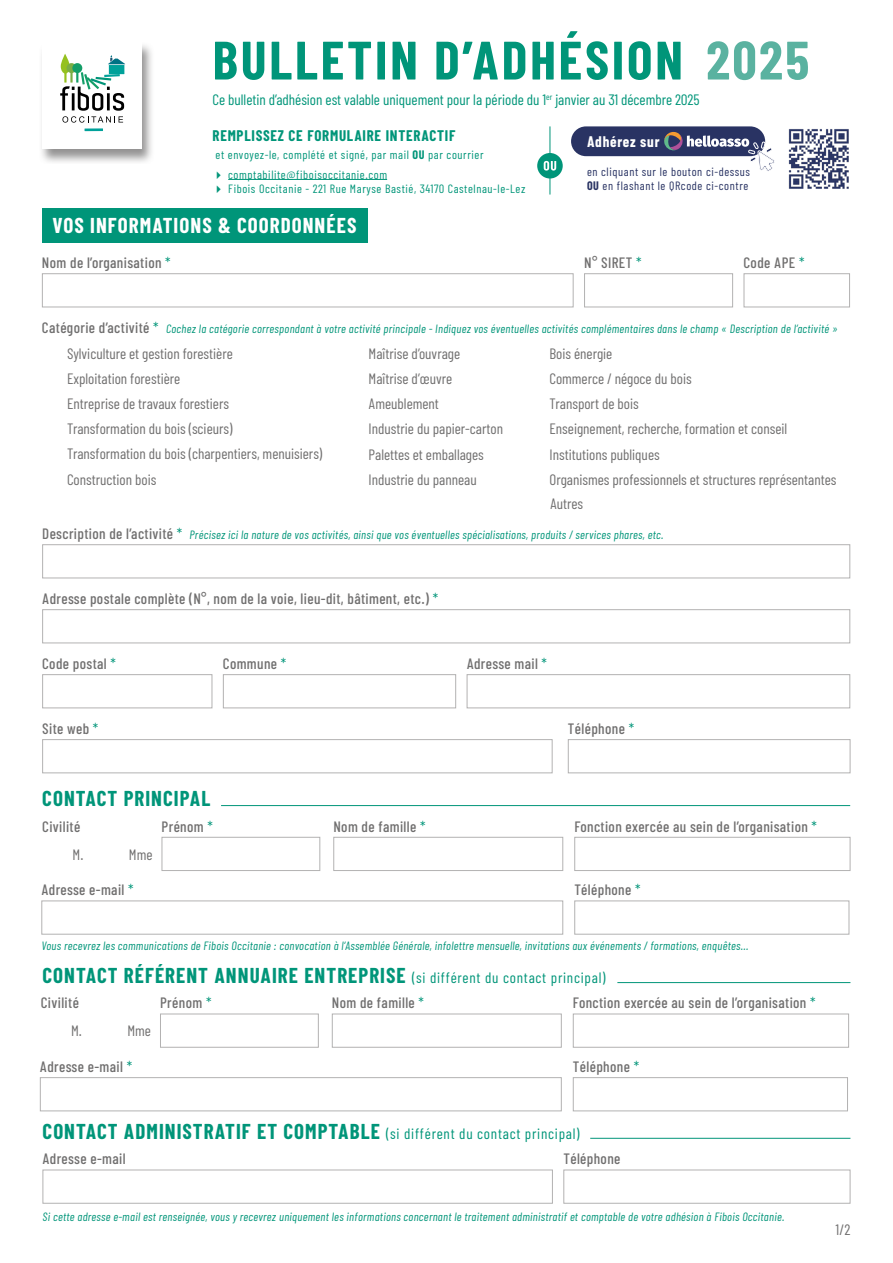
<style>
.page{position:relative;width:893px;height:1263px;background:#fff}
.page>*{position:absolute;margin:0;border:0;box-sizing:border-box;transform-origin:0 0}
.t1{font:700 54px "Barlow Condensed";letter-spacing:.05em;color:#009579}
.t2{font:700 21px "Barlow Condensed";letter-spacing:.05em;color:#009579}
.t3{font:700 21px "Barlow Condensed";letter-spacing:.05em;color:#fff}
.t4{font:15px/25px "Barlow Condensed";color:#706f6f}
.t5{font:500 15px "Barlow Condensed";letter-spacing:.025em;color:#706f6f}
.t6{font:15px "Barlow Condensed";color:#009579}
.t7{font:700 15px "Barlow Condensed";letter-spacing:.05em;color:#009579}
.t8{font:700 15px "Barlow Condensed";letter-spacing:.05em;color:#fff}
.t9{font:italic 12px "Barlow Condensed";letter-spacing:.025em;color:#009579}
.t10{font:12px "Barlow Condensed";letter-spacing:.05em;color:#009579}
.t11{font:12px/14.4px "Barlow Condensed";letter-spacing:.05em;color:#293363}
.s1{color:#5ab2a0}
.s2{font-weight:700}
.s3{font-weight:400;color:#009579}
.s4{font-weight:500;font-style:normal;font-size:15px;color:#706f6f}
.s5{font-style:normal;font-size:15px}
.s6{font-weight:400;font-size:15px}
</style>
<div class="page">
<div style="left:42px;top:739px;width:510px;height:34px;border:1px solid #b3b2b2"></div>
<div style="left:41px;top:900px;width:522px;height:34px;border:1px solid #b3b2b2"></div>
<div style="left:43px;top:1169px;width:510px;height:34px;border:1px solid #b3b2b2"></div>
<div style="left:42px;top:609px;width:808px;height:34px;border:1px solid #b3b2b2"></div>
<div style="left:42px;top:273px;width:531px;height:34px;border:1px solid #b3b2b2"></div>
<div style="left:42px;top:544px;width:808px;height:34px;border:1px solid #b3b2b2"></div>
<div style="left:584px;top:273px;width:149px;height:34px;border:1px solid #b3b2b2"></div>
<div style="left:744px;top:273px;width:106px;height:34px;border:1px solid #b3b2b2"></div>
<div style="left:42px;top:674px;width:170px;height:34px;border:1px solid #b3b2b2"></div>
<div style="left:568px;top:739px;width:282px;height:34px;border:1px solid #b3b2b2"></div>
<div style="left:574px;top:900px;width:275px;height:34px;border:1px solid #b3b2b2"></div>
<div style="left:563px;top:1169px;width:287px;height:34px;border:1px solid #b3b2b2"></div>
<div style="left:223px;top:674px;width:233px;height:34px;border:1px solid #b3b2b2"></div>
<div style="left:162px;top:837px;width:158px;height:34px;border:1px solid #b3b2b2"></div>
<div style="left:574px;top:837px;width:276px;height:34px;border:1px solid #b3b2b2"></div>
<hr style="left:221px;top:805px;width:629px;height:1px;background:#009579">
<hr style="left:590px;top:1138px;width:260px;height:1px;background:#009579">
<div style="left:38px;top:42px;width:116px;height:122px;background:#706f6f;opacity:.75"></div>
<div style="left:43px;top:43px;width:99px;height:106px;background:#fff"></div>
<hr style="left:85px;top:128px;width:18px;height:3px;background:#00a19a">
<svg style="left:60px;top:54px;width:65px;height:69px"></svg>
<div style="left:42px;top:208px;width:325px;height:34px;background:#009579"></div>
<hr style="left:228px;top:179px;width:159px;height:1px;background:#009579">
<hr style="left:550px;top:126px;width:1px;height:69px;background:#009579">
<div style="left:537px;top:153px;width:26px;height:25px;background:#009579;border-radius:50%"></div>
<svg style="left:544px;top:161px;width:12px;height:10px"></svg>
<div style="left:571px;top:126px;width:194px;height:30px;background:#293363;border-radius:15px"></div>
<svg style="left:664px;top:132px;width:111px;height:39px"></svg>
<div style="left:467px;top:674px;width:383px;height:34px;border:1px solid #b3b2b2"></div>
<div style="left:333px;top:837px;width:230px;height:34px;border:1px solid #b3b2b2"></div>
<div style="left:40px;top:1077px;width:522px;height:34px;border:1px solid #b3b2b2"></div>
<div style="left:573px;top:1077px;width:275px;height:34px;border:1px solid #b3b2b2"></div>
<div style="left:160px;top:1013px;width:159px;height:35px;border:1px solid #b3b2b2"></div>
<div style="left:573px;top:1013px;width:276px;height:35px;border:1px solid #b3b2b2"></div>
<div style="left:332px;top:1013px;width:230px;height:35px;border:1px solid #b3b2b2"></div>
<hr style="left:617px;top:982px;width:233px;height:1px;background:#009579">
<img style="left:788px;top:129px;width:61px;height:60px">
<h1 class="t1" style="left:213px;top:27px;width:598px">BULLETIN D’ADHÉSION <span class="s1">2025</span></h1>
<p class="t6" style="left:213px;top:90px;width:488px">Ce bulletin d’adhésion est valable uniquement pour la période du 1<sup>er</sup> janvier au 31 décembre 2025</p>
<p class="t7" style="left:213px;top:127px;width:244px">REMPLISSEZ CE FORMULAIRE INTERACTIF</p>
<p class="t10" style="left:216px;top:147px;width:269px">et envoyez-le, complété et signé, par mail <span class="s2">OU</span> par courrier</p>
<p class="t10" style="left:213px;top:167px;width:176px">✔ comptabilite@fiboisoccitanie.com</p>
<p class="t10" style="left:213px;top:181px;width:314px">✔ Fibois Occitanie - 221 Rue Maryse Bastié, 34170 Castelnau-le-Lez</p>
<h2 class="t3" style="left:53px;top:212px;width:305px">VOS INFORMATIONS &amp; COORDONNÉES</h2>
<p class="t5" style="left:42px;top:253px;width:130px">Nom de l’organisation <span class="s3">*</span></p>
<p class="t8" style="left:587px;top:132px;width:74px">Adhérez sur</p>
<p class="t11" style="left:587px;top:164px;width:164px">en cliquant sur le bouton ci-dessus<br><span class="s2">OU</span> en flashant le QRcode ci-contre</p>
<p class="t5" style="left:584px;top:253px;width:59px">N° SIRET <span class="s3">*</span></p>
<p class="t5" style="left:744px;top:253px;width:62px">Code APE <span class="s3">*</span></p>
<p class="t5" style="left:42px;top:318px;width:118px">Catégorie d’activité <span class="s3">*</span></p>
<p class="t9" style="left:166px;top:321px;width:673px">Cochez la catégorie correspondant à votre activité principale - Indiquez vos éventuelles activités complémentaires dans le champ « Description de l’activité »</p>
<p class="t4" style="left:67px;top:341px;width:167px">Sylviculture et gestion forestière<br>Exploitation forestière<br>Entreprise de travaux forestiers<br>Transformation du bois (scieurs)</p>
<p class="t4" style="left:67px;top:441px;width:257px">Transformation du bois (charpentiers, menuisiers)<br>Construction bois</p>
<p class="t4" style="left:369px;top:341px;width:136px">Maîtrise d’ouvrage<br>Maîtrise d’œuvre<br>Ameublement<br>Industrie du papier-carton<br>Palettes et emballages<br>Industrie du panneau</p>
<p class="t4" style="left:549px;top:341px;width:288px">Bois énergie<br>Commerce / négoce du bois<br>Transport de bois<br>Enseignement, recherche, formation et conseil<br>Institutions publiques<br>Organismes professionnels et structures représentantes</p>
<p class="t4" style="left:550px;top:491px;width:35px">Autres</p>
<p class="t9" style="left:42px;top:527px;width:623px"><span class="s4">Description de l’activité</span> <span class="s5">*</span> Précisez ici la nature de vos activités, ainsi que vos éventuelles spécialisations, produits / services phares, etc.</p>
<p class="t5" style="left:42px;top:589px;width:397px">Adresse postale complète (N°, nom de la voie, lieu-dit, bâtiment, etc.) <span class="s3">*</span></p>
<p class="t5" style="left:42px;top:654px;width:75px">Code postal <span class="s3">*</span></p>
<p class="t5" style="left:42px;top:719px;width:58px">Site web <span class="s3">*</span></p>
<p class="t5" style="left:223px;top:654px;width:65px">Commune <span class="s3">*</span></p>
<h2 class="t2" style="left:42px;top:785px;width:170px">CONTACT PRINCIPAL</h2>
<p class="t5" style="left:467px;top:654px;width:82px">Adresse mail <span class="s3">*</span></p>
<p class="t5" style="left:568px;top:719px;width:68px">Téléphone <span class="s3">*</span></p>
<p class="t5" style="left:333px;top:817px;width:94px">Nom de famille <span class="s3">*</span></p>
<p class="t5" style="left:42px;top:817px;width:40px">Civilité</p>
<p class="t5" style="left:162px;top:817px;width:53px">Prénom <span class="s3">*</span></p>
<p class="t5" style="left:574px;top:817px;width:244px">Fonction exercée au sein de l’organisation <span class="s3">*</span></p>
<p class="t4" style="left:73px;top:841px;width:12px">M.</p>
<p class="t4" style="left:129px;top:841px;width:25px">Mme</p>
<p class="t5" style="left:41px;top:880px;width:94px">Adresse e-mail <span class="s3">*</span></p>
<p class="t5" style="left:574px;top:880px;width:68px">Téléphone <span class="s3">*</span></p>
<p class="t9" style="left:41px;top:938px;width:709px">Vous recevrez les communications de Fibois Occitanie : convocation à l’Assemblée Générale, infolettre mensuelle, invitations aux événements / formations, enquêtes...</p>
<h2 class="t2" style="left:43px;top:962px;width:564px">CONTACT RÉFÉRENT ANNUAIRE ENTREPRISE <span class="s6">(si différent du contact principal)</span></h2>
<p class="t5" style="left:41px;top:993px;width:40px">Civilité</p>
<p class="t5" style="left:160px;top:993px;width:53px">Prénom <span class="s3">*</span></p>
<p class="t5" style="left:573px;top:993px;width:244px">Fonction exercée au sein de l’organisation <span class="s3">*</span></p>
<p class="t4" style="left:71px;top:1018px;width:12px">M.</p>
<p class="t4" style="left:127px;top:1018px;width:25px">Mme</p>
<p class="t5" style="left:332px;top:993px;width:94px">Nom de famille <span class="s3">*</span></p>
<p class="t5" style="left:40px;top:1057px;width:94px">Adresse e-mail <span class="s3">*</span></p>
<p class="t5" style="left:573px;top:1057px;width:68px">Téléphone <span class="s3">*</span></p>
<h2 class="t2" style="left:43px;top:1118px;width:539px">CONTACT ADMINISTRATIF ET COMPTABLE <span class="s6">(si différent du contact principal)</span></h2>
<p class="t5" style="left:43px;top:1149px;width:84px">Adresse e-mail</p>
<p class="t5" style="left:563px;top:1149px;width:59px">Téléphone</p>
<p class="t9" style="left:43px;top:1209px;width:743px">Si cette adresse e-mail est renseignée, vous y recevrez uniquement les informations concernant le traitement administratif et comptable de votre adhésion à Fibois Occitanie.</p>
<p class="t4" style="left:835px;top:1217px;width:17px">1/2</p>
</div>
